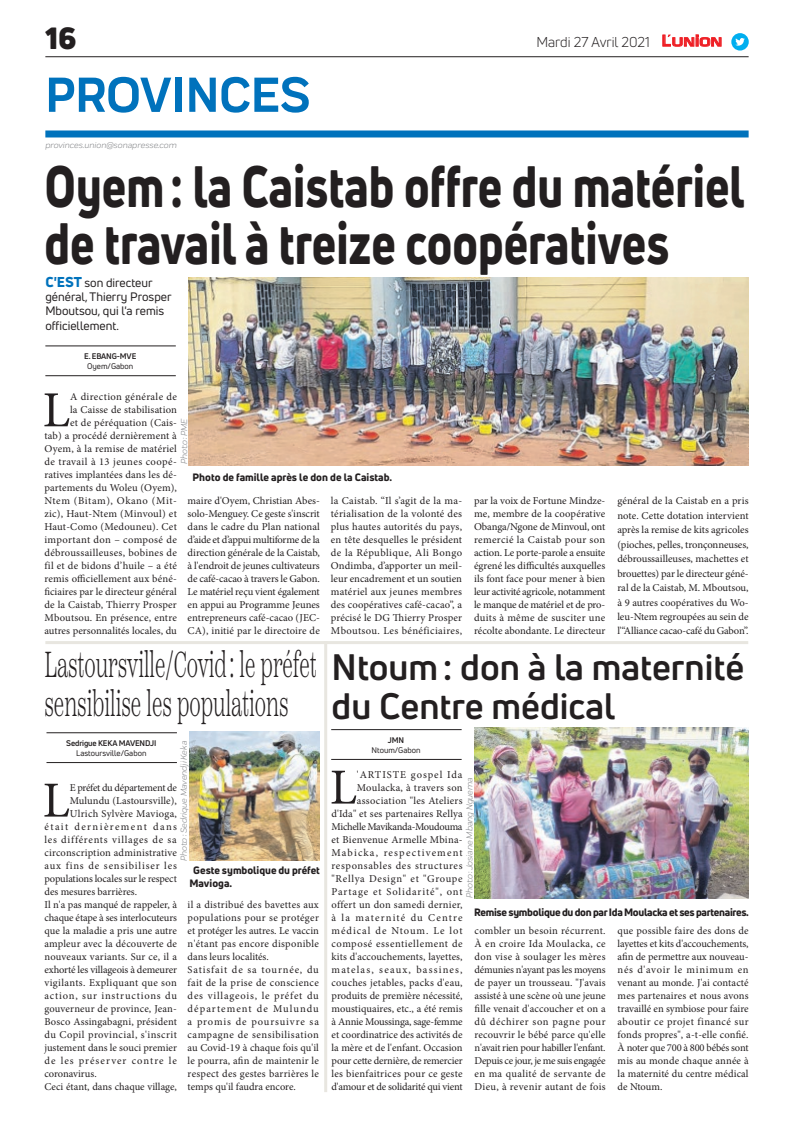
<style>
.page{position:relative;width:794px;height:1129px;background:#fff}
.page>*{position:absolute;margin:0;border:0;box-sizing:border-box;transform-origin:0 0}
.t1{font:800 57px/57px "Uni Neue";color:#231f20;scale:.81 1}
.t2{font:700 51px "Praktika";color:#0072bc}
.t3{font:50.5px "Minion Pro";color:#231f20}
.t4{font:300 36px/39px "Scotch Text";color:#231f20;scale:.56 1}
.t5{font:700 36px/39px "Uni Neue";color:#231f20}
.t6{font:900 30px "Uni Neue";color:#231f20}
.t7{font:14px "Uni Neue";color:#231f20}
.t8{font:12px/14.4px "Uni Neue";color:#231f20}
.t9{font:10.5px/13px "Minion Pro";letter-spacing:.015em;color:#231f20;text-align:justify}
.t10{font:800 10.5px/12.6px "Uni Neue";letter-spacing:-.01em;color:#231f20}
.t11{font:10.5px "Minion Pro";letter-spacing:-.01em;color:#231f20}
.t12{font:10.5px "Minion Pro";letter-spacing:-.015em;color:#231f20}
.t13{font:10.5px "Minion Pro";letter-spacing:.045em;color:#231f20}
.t14{font:10.5px "Minion Pro";letter-spacing:.035em;color:#231f20}
.t15{font:10.5px "Minion Pro";letter-spacing:.07em;color:#231f20}
.t16{font:10.5px "Minion Pro";letter-spacing:.08em;color:#231f20}
.t17{font:10.5px "Minion Pro";letter-spacing:.075em;color:#231f20}
.t18{font:10.5px "Minion Pro";letter-spacing:-.025em;color:#231f20}
.t19{font:10.5px "Minion Pro";letter-spacing:.1em;color:#231f20}
.t20{font:10.5px "Minion Pro";letter-spacing:.135em;color:#231f20}
.t21{font:10.5px "Minion Pro";letter-spacing:-.005em;color:#231f20}
.t22{font:italic 9px "Praktika";color:#818386}
.t23{font:8px "Uni Neue";color:#231f20}
.t24{font:700 8px "Uni Neue";letter-spacing:-.02em;color:#231f20}
.s1{font-family:"Eurostile";font-weight:600;font-size:14.9px;color:#ee1d23}
.s2{font-family:"Eurostile";font-weight:600;font-size:11.4px;color:#ee1d23}
.s3{font-weight:800;font-size:14px;color:#0072bc}
</style>
<div class="page">
<hr style="left:45px;top:56px;width:703px;height:1px;background:#231f20">
<div style="left:45px;top:130px;width:703px;height:7px;background:#0072bc"></div>
<svg style="left:662px;top:34px;width:60px;height:13px"></svg>
<div style="left:731px;top:33px;width:17px;height:18px;background:#00aeef;border-radius:50%"></div>
<svg style="left:735px;top:38px;width:10px;height:8px"></svg>
<hr style="left:45px;top:375px;width:131px;height:1px;background:#231f20">
<hr style="left:45px;top:345px;width:131px;height:1px;background:#231f20">
<img style="left:188px;top:278px;width:560px;height:187px">
<hr style="left:331px;top:758px;width:130px;height:1px;background:#231f20">
<hr style="left:331px;top:729px;width:130px;height:1px;background:#231f20">
<img style="left:474px;top:727px;width:274px;height:171px">
<hr style="left:46px;top:762px;width:131px;height:1px;background:#231f20">
<hr style="left:46px;top:732px;width:131px;height:1px;background:#231f20">
<img style="left:189px;top:731px;width:131px;height:129px">
<hr style="left:45px;top:641px;width:703px;height:3px;background:#e8e6e0">
<hr style="left:324px;top:641px;width:3px;height:450px;background:#e8e6e0">
<h3 class="t6" style="left:45px;top:17px;width:33px">16</h3>
<h2 class="t2" style="left:45px;top:54px;width:266px">PROVINCES</h2>
<p class="t22" style="left:45px;top:139px;width:133px">provinces.union@sonapresse.com</p>
<h3 class="t7" style="left:536px;top:33px;width:187px">Mardi 27 Avril 2021 <span class="s1">L</span><span class="s2">UNION</span></h3>
<h1 class="t1" style="left:44px;top:157px;width:865px">Oyem: la Caistab offre du matériel de travail à treize coopératives</h1>
<p class="t8" style="left:45px;top:275px;width:128px"><span class="s3">C'EST</span> son directeur général, Thierry Prosper<br>Mboutsou, qui l'a remis officiellement.</p>
<p class="t24" style="left:84px;top:351px;width:54px">E. EBANG-MVE</p>
<p class="t23" style="left:87px;top:361px;width:48px">Oyem/Gabon</p>
<p class="t9" style="left:44px;top:390px;width:134px;text-align:right">A direction générale de<br>la Caisse de stabilisation<br>et de péréquation (Cais-<br>tab) a procédé dernièrement à<br>Oyem, à la remise de matériel de travail à 13 jeunes coopé&shy;ratives implantées dans les dé&shy;partements du Woleu (Oyem),<br>Ntem (Bitam), Okano (Mit&shy;zic), Haut-Ntem (Minvoul) et<br>Haut-Como (Medouneu). Cet important don – composé de débroussailleuses, bobines de fil et de bidons d’huile – a été remis officiellement aux béné&shy;ficiaires par le directeur général de la Caistab, Thierry Prosper<br>Mboutsou. En présence, entre autres personnalités locales, du</p>
<h3 class="t3" style="left:43px;top:376px;width:29px">L</h3>
<p class="t22" style="left:178px;top:464px;width:47px;rotate:-90deg">Photo : PME</p>
<p class="t10" style="left:193px;top:470px;width:201px">Photo de famille après le don de la Caistab.</p>
<p class="t9" style="left:188px;top:494px;width:134px">maire d'Oyem, Christian Abes&shy;solo-Menguey. Ce geste s'inscrit dans le cadre du Plan national d’aide et d’appui multiforme de la direction générale de la Caistab, à l'endroit de jeunes cultivateurs de café-cacao à travers le Gabon.<br>Le matériel reçu vient également en appui au Programme Jeunes entrepreneurs café-cacao (JEC-CA), initié par le directoire de</p>
<p class="t9" style="left:331px;top:494px;width:133px">la Caistab. “Il s’agit de la ma&shy;térialisation de la volonté des plus hautes autorités du pays, en tête desquelles le président de la République, Ali Bongo Ondimba, d’apporter un meil&shy;leur encadrement et un soutien matériel aux jeunes membres des coopératives café-cacao”, a précisé le DG Thierry Prosper Mboutsou. Les bénéficiaires,</p>
<p class="t9" style="left:474px;top:494px;width:133px">par la voix de Fortune Mindze&shy;me, membre de la coopérative Obanga/Ngone de Minvoul, ont remercié la Caistab pour son action. Le porte-parole a ensuite égrené les difficultés auxquelles ils font face pour mener à bien leur activité agricole, notamment le manque de matériel et de pro&shy;duits à même de susciter une récolte abondante. Le directeur</p>
<p class="t9" style="left:617px;top:493px;width:133px;line-height:14.4px">général de la Caistab en a pris note. Cette dotation intervient après la remise de kits agricoles (pioches, pelles, tronçonneuses, débroussailleuses, machettes et brouettes) par le directeur géné&shy;ral de la Caistab, M. Mboutsou, à 9 autres coopératives du Wo&shy;leu-Ntem regroupées au sein de l'“Alliance cacao-café du Gabon”.</p>
<h3 class="t4" style="left:44px;top:644px;width:488px">Lastoursville/Covid: le préfet sensibilise les populations</h3>
<p class="t24" style="left:66px;top:737px;width:92px">Sedrigue KEKA MAVENDJI</p>
<p class="t23" style="left:76px;top:748px;width:72px">Lastoursville/Gabon</p>
<p class="t22" style="left:177px;top:861px;width:122px;rotate:-90deg">Photo : Sedrique Mavendji Keka</p>
<h3 class="t3" style="left:43px;top:766px;width:29px">L</h3>
<p class="t18" style="left:70px;top:780px;width:109px">E préfet du département de</p>
<p class="t9" style="left:70px;top:793px;width:109px">Mulundu (Lastoursville),</p>
<p class="t9" style="left:70px;top:806px;width:109px">Ulrich Sylvère Mavioga,</p>
<p class="t20" style="left:44px;top:819px;width:134px">était dernièrement dans</p>
<p class="t15" style="left:44px;top:832px;width:134px">les différents villages de sa</p>
<p class="t9" style="left:44px;top:845px;width:134px">circonscription administrative</p>
<p class="t16" style="left:44px;top:858px;width:134px">aux fins de sensibiliser les</p>
<p class="t12" style="left:44px;top:871px;width:134px">populations locales sur le respect</p>
<p class="t9" style="left:44px;top:884px;width:94px">des mesures barrières.</p>
<p class="t9" style="left:44px;top:897px;width:134px">Il n'a pas manqué de rappeler, à</p>
<p class="t11" style="left:44px;top:910px;width:134px">chaque étape à ses interlocuteurs</p>
<p class="t9" style="left:44px;top:923px;width:134px">que la maladie a pris une autre</p>
<p class="t9" style="left:44px;top:936px;width:134px">ampleur avec la découverte de</p>
<p class="t9" style="left:44px;top:949px;width:134px">nouveaux variants. Sur ce, il a</p>
<p class="t11" style="left:44px;top:962px;width:134px">exhorté les villageois à demeurer</p>
<p class="t14" style="left:44px;top:975px;width:134px">vigilants. Expliquant que son</p>
<p class="t17" style="left:44px;top:988px;width:134px">action, sur instructions du</p>
<p class="t9" style="left:44px;top:1001px;width:134px">gouverneur de province, Jean-</p>
<p class="t9" style="left:44px;top:1014px;width:134px">Bosco Assingabagni, président</p>
<p class="t13" style="left:44px;top:1027px;width:134px">du Copil provincial, s'inscrit</p>
<p class="t9" style="left:44px;top:1040px;width:134px">justement dans le souci premier</p>
<p class="t19" style="left:44px;top:1053px;width:134px">de les préserver contre le</p>
<p class="t21" style="left:44px;top:1066px;width:54px">coronavirus.</p>
<p class="t9" style="left:44px;top:1079px;width:134px">Ceci étant, dans chaque village,</p>
<p class="t10" style="left:189px;top:863px;width:132px;text-indent:4px">Geste symbolique du préfet<br>Mavioga.</p>
<p class="t9" style="left:188px;top:897px;width:133px;text-align:left">il a distribué des bavettes aux populations pour se protéger et protéger les autres. Le vaccin n'étant pas encore disponible dans leurs localités.<br>Satisfait de sa tournée, du fait de la prise de conscience des villageois, le préfet du département de Mulundu a promis de poursuivre sa campagne de sensibilisation au Covid-19 à chaque fois qu'il le pourra, afin de maintenir le respect des gestes barrières le temps qu'il faudra encore.</p>
<h3 class="t5" style="left:331px;top:647px;width:414px">Ntoum: don à la maternité du Centre médical</h3>
<p class="t24" style="left:388px;top:734px;width:18px">JMN</p>
<p class="t23" style="left:371px;top:745px;width:51px">Ntoum/Gabon</p>
<p class="t9" style="left:331px;top:767px;width:132px;text-align:right">'ARTISTE gospel Ida<br>Moulacka, à travers son association "les Ateliers d'Ida" et ses partenaires Rellya<br>Michelle Mavikanda-Moudouma et Bienvenue Armelle Mbina-<br>Mabicka, respectivement responsables des structures "Rellya Design" et "Groupe<br>Partage et Solidarité", ont offert un don samedi dernier, à la maternité du Centre médical de Ntoum. Le lot composé essentiellement de kits d'accouchements, layettes, matelas, seaux, bassines, couches jetables, packs d'eau, produits de première nécessité, moustiquaires, etc., a été remis à Annie Moussinga, sage-femme et coordinatrice des activités de la mère et de l'enfant. Occasion pour cette dernière, de remercier les bienfaitrices pour ce geste d'amour et de solidarité qui vient</p>
<h3 class="t3" style="left:330px;top:753px;width:29px">L</h3>
<p class="t22" style="left:463px;top:898px;width:122px;rotate:-90deg">Photo : Josiane Mbang Nguema</p>
<p class="t10" style="left:474px;top:905px;width:276px">Remise symbolique du don par Ida Moulacka et ses partenaires.</p>
<p class="t9" style="left:474px;top:923px;width:132px">combler un besoin récurrent.<br>À en croire Ida Moulacka, ce don vise à soulager les mères démunies n'ayant pas les moyens de payer un trousseau. "J'avais assisté à une scène où une jeune fille venait d'accoucher et on a dû déchirer son pagne pour recouvrir le bébé parce qu'elle n'avait rien pour habiller l'enfant.<br>Depuis ce jour, je me suis engagée en ma qualité de servante de Dieu, à revenir autant de fois</p>
<p class="t9" style="left:617px;top:923px;width:132px">que possible faire des dons de layettes et kits d'accouchements, afin de permettre aux nouveau&shy;nés d'avoir le minimum en venant au monde. J'ai contacté mes partenaires et nous avons travaillé en symbiose pour faire aboutir ce projet financé sur fonds propres", a-t-elle confié.<br>À noter que 700 à 800 bébés sont mis au monde chaque année à la maternité du centre médical de Ntoum.</p>
</div>
